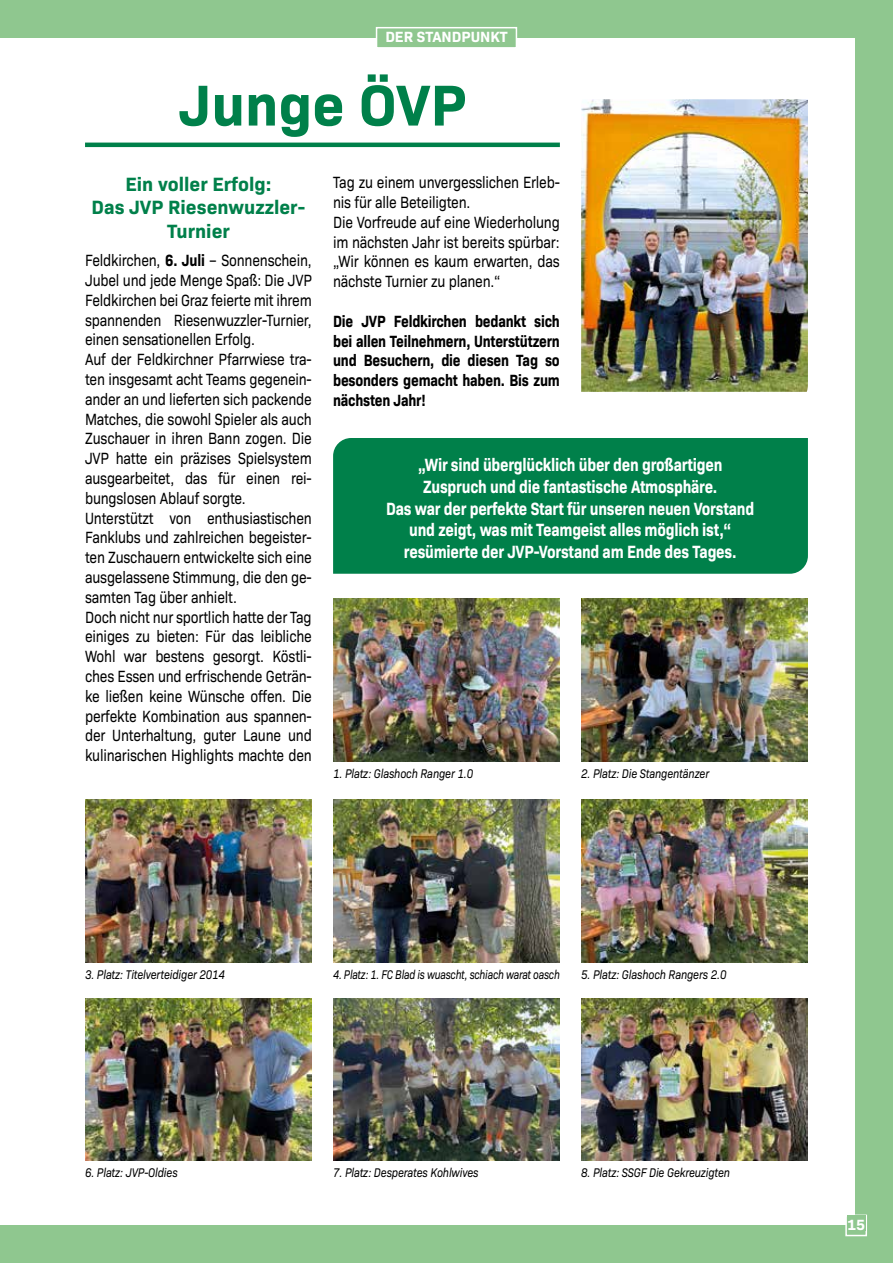
<style>
.page{position:relative;width:893px;height:1263px;background:#8fc78f}
.page>*{position:absolute;margin:0;border:0;box-sizing:border-box;transform-origin:0 0}
.t1{font:700 58.5px "Bio Sans";color:#00804a}
.t2{font:700 19.5px/23.4px "Bio Sans";color:#00804a;text-align:center}
.t3{font:700 18px/21.6px "Bio Sans";letter-spacing:-.015em;color:#fff;text-align:center;scale:.85 1}
.t4{font:16.5px/19.8px "Bio Sans";letter-spacing:-.015em;color:#000;scale:.85 1}
.t5{font:700 16.5px/19.8px "Bio Sans";letter-spacing:-.015em;color:#000;text-align:justify;scale:.85 1}
.t6{font:700 15px "Bio Sans";color:#fff}
.t7{font:italic 12.75px "Bio Sans";letter-spacing:-.015em;color:#000;scale:.85 1}
.t8{font:italic 12.75px "Bio Sans";letter-spacing:-.015em;color:#000;scale:.8 1}
.s1{font-weight:700}
</style>
<div class="page">
<div style="left:0;top:38px;width:855px;height:1187px;background:#fff"></div>
<div style="left:845px;top:1214px;width:22px;height:22px;background:#8fc78f;border:2px solid #fff"></div>
<div style="left:847px;top:1215px;width:18px;height:15px;background:#8fc78f"></div>
<div style="left:376px;top:27px;width:141px;height:22px;background:#8fc78f;border:2px solid #fff"></div>
<img style="left:85px;top:799px;width:227px;height:163px">
<img style="left:333px;top:799px;width:227px;height:163px">
<img style="left:333px;top:598px;width:227px;height:163px">
<img style="left:581px;top:799px;width:227px;height:163px">
<img style="left:581px;top:598px;width:227px;height:163px">
<img style="left:85px;top:998px;width:227px;height:163px">
<img style="left:333px;top:998px;width:227px;height:163px">
<img style="left:581px;top:998px;width:227px;height:163px">
<div style="left:333px;top:438px;width:475px;height:136px;background:#00804a"></div>
<hr style="left:85px;top:143px;width:475px;height:4px;background:#00804a">
<img style="left:581px;top:99px;width:227px;height:293px">
<p class="t6" style="left:385px;top:26px;width:124px">DER STANDPUNKT</p>
<h1 class="t1" style="left:179px;top:60px;width:289px">Junge ÖVP</h1>
<p class="t2" style="left:92px;top:171px;width:215px">Ein voller Erfolg:<br>Das JVP Riesenwuzzler-<br>Turnier</p>
<p class="t4" style="left:85px;top:249px;width:268px">Feldkirchen, <span class="s1">6. Juli</span> – Sonnenschein, Jubel und jede Menge Spaß: Die JVP Feldkirchen bei Graz feierte mit ihrem spannenden Riesenwuzzler-Turnier, einen sensationellen Erfolg.<br>Auf der Feldkirchner Pfarrwiese tra&shy;ten insgesamt acht Teams gegenein&shy;ander an und lieferten sich packende Matches, die sowohl Spieler als auch Zuschauer in ihren Bann zogen. Die JVP hatte ein präzises Spielsystem ausgearbeitet, das für einen rei&shy;bungslosen Ablauf sorgte.<br>Unterstützt von enthusiastischen Fanklubs und zahlreichen begeister&shy;ten Zuschauern entwickelte sich eine ausgelassene Stimmung, die den ge&shy;samten Tag über anhielt.<br>Doch nicht nur sportlich hatte der Tag einiges zu bieten: Für das leibliche Wohl war bestens gesorgt. Köstli&shy;ches Essen und erfrischende Geträn&shy;ke ließen keine Wünsche offen. Die perfekte Kombination aus spannen&shy;der Unterhaltung, guter Laune und kulinarischen Highlights machte den</p>
<p class="t4" style="left:333px;top:171px;width:268px">Tag zu einem unvergesslichen Erleb&shy;nis für alle Beteiligten.<br>Die Vorfreude auf eine Wiederholung im nächsten Jahr ist bereits spürbar: „Wir können es kaum erwarten, das nächste Turnier zu planen.“</p>
<p class="t5" style="left:333px;top:310px;width:268px">Die JVP Feldkirchen bedankt sich bei allen Teilnehmern, Unterstützern und Besuchern, die diesen Tag so besonders gemacht haben. Bis zum nächsten Jahr!</p>
<p class="t3" style="left:386px;top:453px;width:434px">„Wir sind überglücklich über den großartigen Zuspruch und die fantastische Atmosphäre.<br>Das war der perfekte Start für unseren neuen Vorstand und zeigt, was mit Teamgeist alles möglich ist,“ resümierte der JVP-Vorstand am Ende des Tages.</p>
<p class="t7" style="left:333px;top:764px;width:166px">1. Platz: Glashoch Ranger 1.0</p>
<p class="t7" style="left:581px;top:764px;width:152px">2. Platz: Die Stangentänzer</p>
<p class="t7" style="left:85px;top:965px;width:166px">3. Platz: Titelverteidiger 2014</p>
<p class="t8" style="left:333px;top:965px;width:285px">4. Platz: 1. FC Blad is wuascht, schiach warat oasch</p>
<p class="t7" style="left:581px;top:965px;width:173px">5. Platz: Glashoch Rangers 2.0</p>
<p class="t7" style="left:85px;top:1163px;width:111px">6. Platz: JVP-Oldies</p>
<p class="t7" style="left:333px;top:1163px;width:173px">7. Platz: Desperates Kohlwives</p>
<p class="t7" style="left:581px;top:1163px;width:177px">8. Platz: SSGF Die Gekreuzigten</p>
<p class="t6" style="left:847px;top:1213px;width:19px">15</p>
</div>
